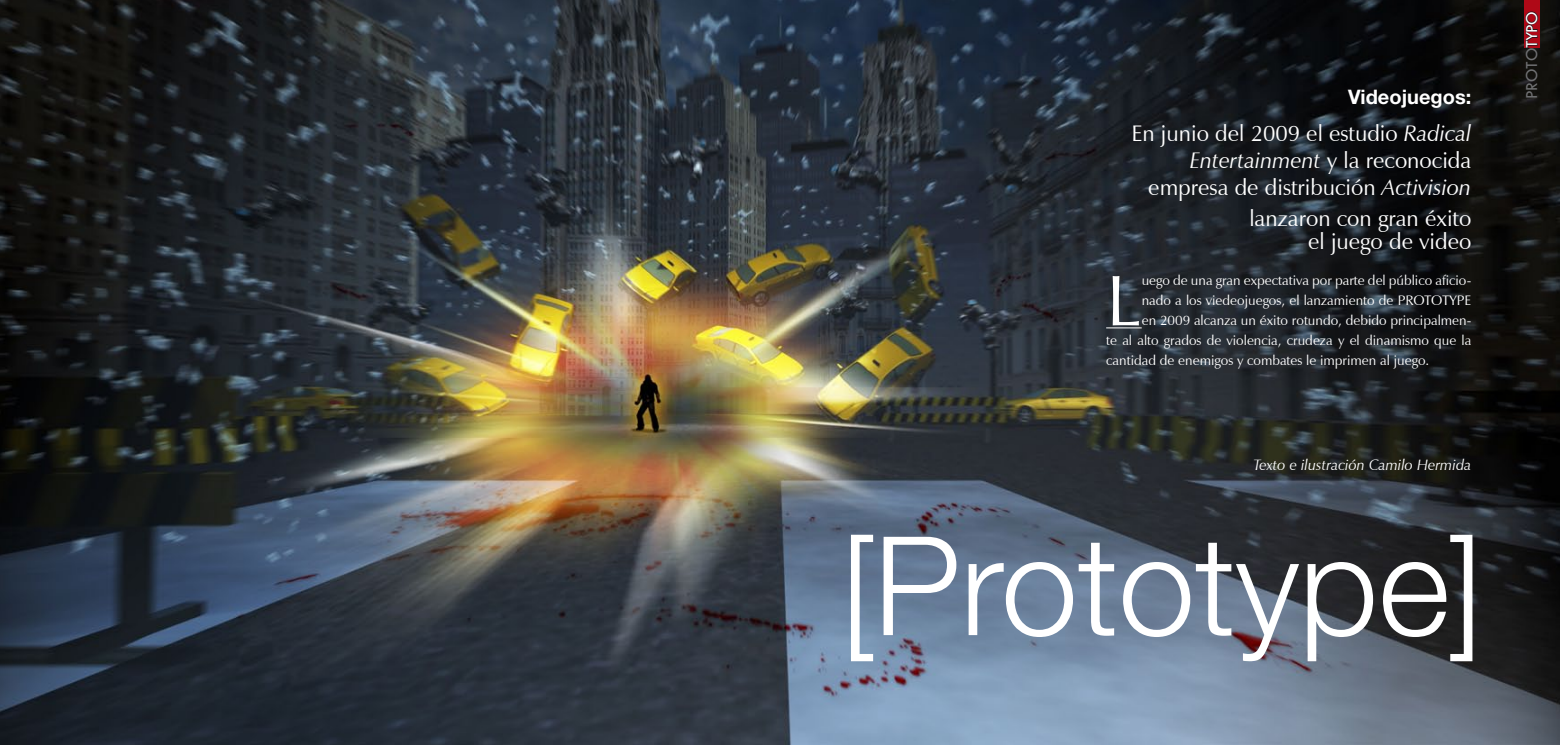
<style>
.page{position:relative;width:1560px;height:745px;background:#fff}
.page>*{position:absolute;margin:0;border:0;box-sizing:border-box;transform-origin:0 0}
.t1{font:300 137.5px "Helvetica Neue";color:#fff}
.t2{font:72.25px "Zapf Humanist 601 BT";color:#fff}
.t3{font:22.5px/27px "Zapf Humanist 601 BT";color:#fff;text-align:right}
.t4{font:700 20px "Helvetica Neue";color:#fff}
.t5{font:17.5px "Tw Cen";letter-spacing:-.02em;color:#707173}
.t6{font:italic 15px "Zapf Humanist 601 BT";color:#fff}
.t7{font:13.75px "Zapf Humanist 601 BT";color:#fff}
.s1{font-style:italic}
.s2{color:#fff}
</style>
<div class="page">
<img style="left:0;top:0;width:1559px;height:744px">
<hr style="left:1106px;top:327px;width:35px;height:1px;background:#fff">
<div style="left:1524px;top:0;width:15px;height:48px;background:#af0917"></div>
<svg style="left:1525px;top:11px;width:12px;height:37px"></svg>
<h3 class="t4" style="left:1348px;top:85px;width:124px">Videojuegos:</h3>
<h3 class="t3" style="left:1131px;top:120px;width:341px">En junio del 2009 el estudio <span class="s1">Radical<br>Entertainment</span> y la reconocida empresa de distribución <span class="s1">Activision</span></h3>
<h3 class="t3" style="left:1249px;top:206px;width:223px;line-height:23.4px">lanzaron con gran éxito el juego de video</h3>
<h2 class="t2" style="left:1106px;top:255px;width:37px">L</h2>
<p class="t7" style="left:1141px;top:272px;width:331px">uego de una gran expectativa por parte del público aficio-</p>
<p class="t7" style="left:1141px;top:292px;width:331px">nado a los viedeojuegos, el lanzamiento de PROTOTYPE</p>
<p class="t7" style="left:1141px;top:312px;width:331px">en 2009 alcanza un éxito rotundo, debido principalmen-</p>
<p class="t7" style="left:1106px;top:332px;width:366px">te al alto grados de violencia, crudeza y el dinamismo que la</p>
<p class="t7" style="left:1106px;top:352px;width:324px">cantidad de enemigos y combates le imprimen al juego.</p>
<p class="t6" style="left:1253px;top:455px;width:219px">Texto e ilustración Camilo Hermida</p>
<h1 class="t1" style="left:840px;top:501px;width:643px">[Prototype]</h1>
<p class="t5" style="left:1521px;top:99px;width:90px;rotate:-90deg">PROTO<span class="s2">TYPO</span></p>
</div>
